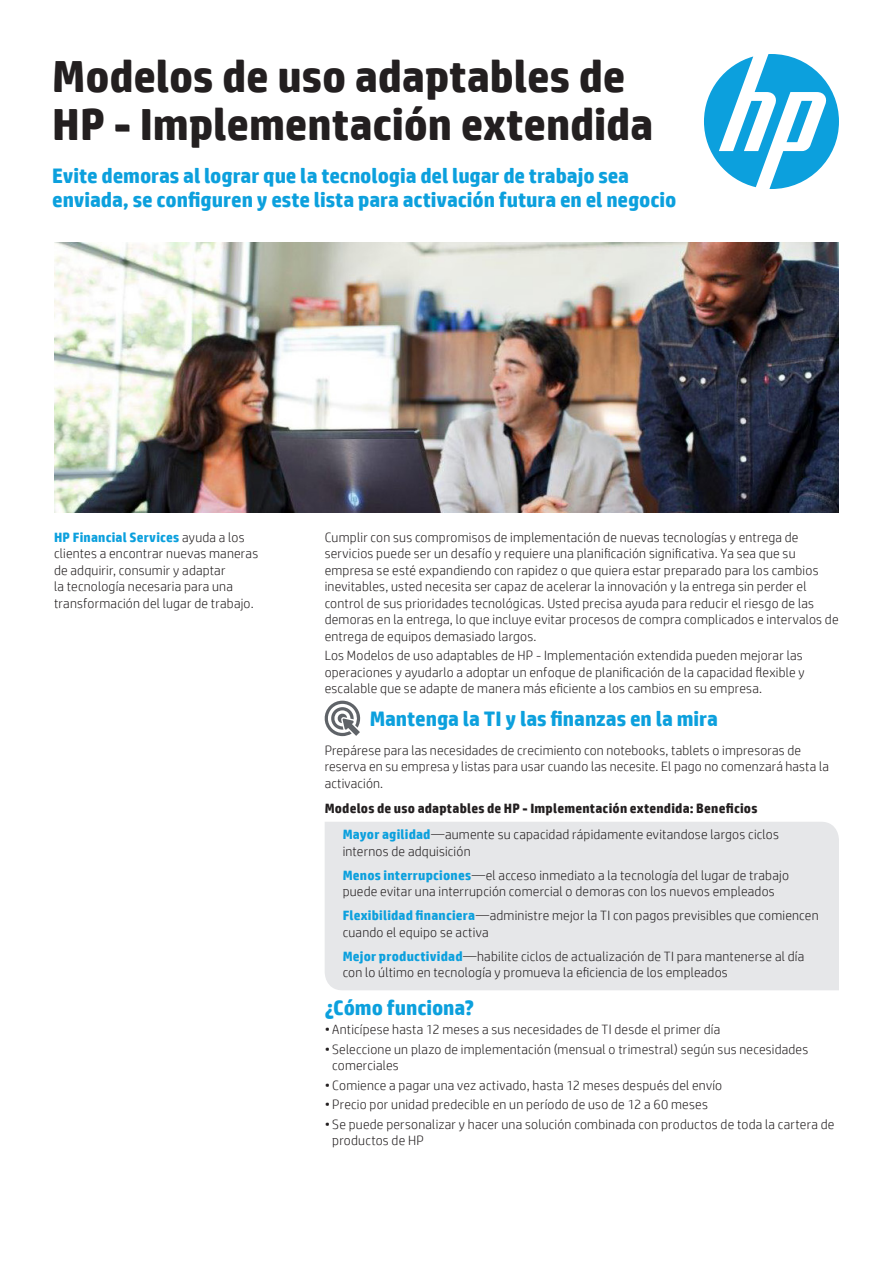
<style>
.page{position:relative;width:893px;height:1263px;background:#fff}
.page>*{position:absolute;margin:0;border:0;box-sizing:border-box;transform-origin:0 0}
.Cover_headline_30_32{font:700 45px/48px "HP Simplified";letter-spacing:-.005em;color:#231f20}
.Cover_subhead_14_16{font:700 21px/24px "HP Simplified";letter-spacing:-.005em;color:#0ca0dd}
.Subhead_14_16_bold_b{font:700 21px "HP Simplified";letter-spacing:-.005em;color:#0ca0dd}
.Body{font:300 13.5px/16.5px "HP Simplified";letter-spacing:.015em;color:#231f20}
.Sidebar_body{font:300 13.5px/16.5px "HP Simplified";letter-spacing:.015em;color:#231f20}
.Body-2{font:700 13.5px "HP Simplified";letter-spacing:.015em;color:#231f20}
.s1{font-weight:700;color:#0ca0dd}
</style>
<div class="page">
<svg style="left:704px;top:54px;width:135px;height:135px"></svg>
<img style="left:54px;top:243px;width:785px;height:270px">
<div style="left:325px;top:822px;width:514px;height:168px;background:#e6e7e9"></div>
<svg style="left:324px;top:701px;width:37px;height:35px"></svg>
<p class="Cover_headline_30_32" style="left:52px;top:52px;width:603px">Modelos de uso adaptables de<br>HP - Implementación extendida</p>
<p class="Cover_subhead_14_16" style="left:52px;top:163px;width:626px">Evite demoras al lograr que la tecnologia del lugar de trabajo sea enviada, se configuren y este lista para activación futura en el negocio</p>
<p class="Sidebar_body" style="left:54px;top:529px;width:206px"><span class="s1">HP Financial Services</span> ayuda a los clientes a encontrar nuevas maneras de adquirir, consumir y adaptar<br>la tecnología necesaria para una transformación del lugar de trabajo.</p>
<p class="Body" style="left:325px;top:529px;width:515px">Cumplir con sus compromisos de implementación de nuevas tecnologías y entrega de servicios puede ser un desafío y requiere una planificación significativa. Ya sea que su empresa se esté expandiendo con rapidez o que quiera estar preparado para los cambios inevitables, usted necesita ser capaz de acelerar la innovación y la entrega sin perder el control de sus prioridades tecnológicas. Usted precisa ayuda para reducir el riesgo de las demoras en la entrega, lo que incluye evitar procesos de compra complicados e intervalos de entrega de equipos demasiado largos.</p>
<p class="Body" style="left:325px;top:647px;width:482px">Los Modelos de uso adaptables de HP - Implementación extendida pueden mejorar las operaciones y ayudarlo a adoptar un enfoque de planificación de la capacidad flexible y escalable que se adapte de manera más eficiente a los cambios en su empresa.</p>
<p class="Subhead_14_16_bold_b" style="left:370px;top:707px;width:350px">Mantenga la TI y las finanzas en la mira</p>
<p class="Body" style="left:325px;top:742px;width:506px">Prepárese para las necesidades de crecimiento con notebooks, tablets o impresoras de reserva en su empresa y listas para usar cuando las necesite. El pago no comenzará hasta la activación.</p>
<p class="Body-2" style="left:325px;top:801px;width:434px">Modelos de uso adaptables de HP - Implementación extendida: Beneficios</p>
<p class="Body" style="left:343px;top:826px;width:438px"><span class="s1">Mayor agilidad</span>—aumente su capacidad rápidamente evitandose largos ciclos internos de adquisición</p>
<p class="Body" style="left:343px;top:866px;width:448px"><span class="s1">Menos interrupciones</span>—el acceso inmediato a la tecnología del lugar de trabajo puede evitar una interrupción comercial o demoras con los nuevos empleados</p>
<p class="Body" style="left:343px;top:907px;width:477px"><span class="s1">Flexibilidad financiera</span>—administre mejor la TI con pagos previsibles que comiencen cuando el equipo se activa</p>
<p class="Body" style="left:343px;top:947px;width:463px"><span class="s1">Mejor productividad</span>—habilite ciclos de actualización de TI para mantenerse al día con lo último en tecnología y promueva la eficiencia de los empleados</p>
<p class="Subhead_14_16_bold_b" style="left:325px;top:995px;width:151px">¿Cómo funciona?</p>
<p class="Body" style="left:325px;top:1021px;width:397px">• Anticípese hasta 12 meses a sus necesidades de TI desde el primer día</p>
<p class="Body" style="left:332px;top:1040px;width:478px;text-indent:-8px">• Seleccione un plazo de implementación (mensual o trimestral) según sus necesidades comerciales</p>
<p class="Body" style="left:325px;top:1076px;width:399px">• Comience a pagar una vez activado, hasta 12 meses después del envío</p>
<p class="Body" style="left:325px;top:1096px;width:385px">• Precio por unidad predecible en un período de uso de 12 a 60 meses</p>
<p class="Body" style="left:332px;top:1115px;width:504px;text-indent:-8px">• Se puede personalizar y hacer una solución combinada con productos de toda la cartera de productos de HP</p>
</div>
